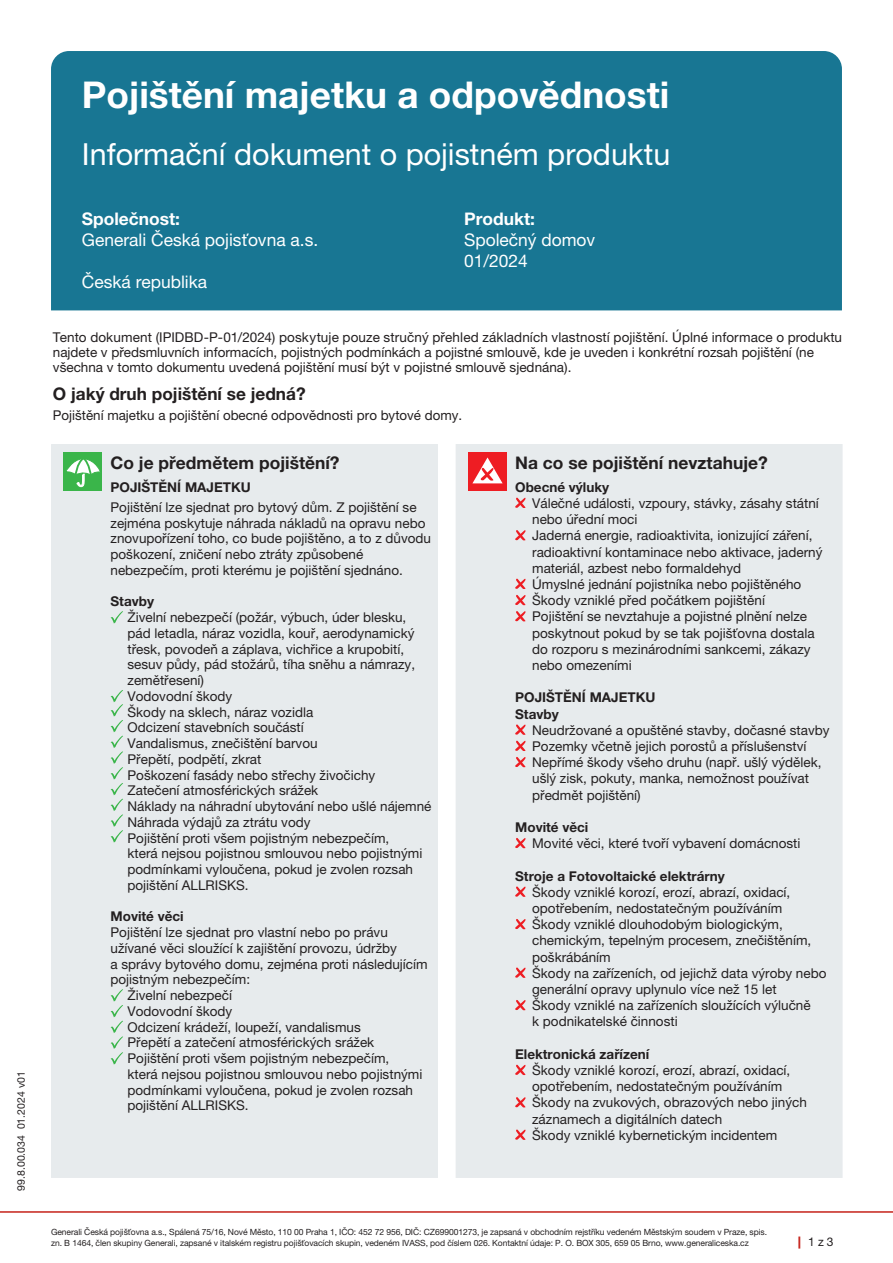
<style>
.page{position:relative;width:893px;height:1263px;background:#fff}
.page>*{position:absolute;margin:0;border:0;box-sizing:border-box;transform-origin:0 0}
.t1{font:700 36.9px "Helvetica Neue LT Pro";color:#fff}
.t2{font:30.45px "Helvetica Neue LT Pro";color:#fff}
.t3{font:700 17.4px "Helvetica Neue LT Pro";color:#231f20}
.t4{font:17.4px/20.9px "Helvetica Neue LT Pro";color:#fff}
.t5{font:700 17.4px "Helvetica Neue LT Pro";color:#fff}
.t6{font:13.5px/16.2px "Helvetica Neue LT Pro";color:#231f20}
.t7{font:700 13.5px/16.2px "Helvetica Neue LT Pro";color:#231f20}
.t8{font:12px "Helvetica Neue LT Pro";color:#231f20}
.t9{font:10.5px "Helvetica Neue LT Pro";color:#231f20}
.t10{font:8.55px/10.5px "Helvetica Neue LT Pro";letter-spacing:-.01em;color:#231f20}
.s1{font-weight:800;color:#c5221a}
</style>
<div class="page">
<hr style="left:0;top:1211px;width:893px;height:2px;background:#c5221a">
<div style="left:51px;top:51px;width:791px;height:259px;background:#187693"></div>
<div style="left:456px;top:444px;width:387px;height:734px;background:#e7ebed"></div>
<div style="left:468px;top:452px;width:39px;height:39px;background:#ee1d23"></div>
<svg style="left:472px;top:457px;width:31px;height:26px"></svg>
<svg style="left:514px;top:497px;width:12px;height:11px"></svg>
<svg style="left:514px;top:529px;width:12px;height:12px"></svg>
<svg style="left:514px;top:578px;width:12px;height:44px"></svg>
<svg style="left:514px;top:723px;width:12px;height:44px"></svg>
<svg style="left:514px;top:837px;width:12px;height:11px"></svg>
<svg style="left:514px;top:885px;width:12px;height:12px"></svg>
<svg style="left:514px;top:918px;width:12px;height:11px"></svg>
<svg style="left:514px;top:966px;width:12px;height:12px"></svg>
<svg style="left:514px;top:999px;width:12px;height:11px"></svg>
<svg style="left:514px;top:1064px;width:12px;height:11px"></svg>
<svg style="left:514px;top:1096px;width:12px;height:12px"></svg>
<svg style="left:514px;top:1128px;width:12px;height:12px"></svg>
<div style="left:51px;top:444px;width:387px;height:734px;background:#e7ebed"></div>
<div style="left:64px;top:452px;width:38px;height:39px;background:#3ab54a"></div>
<svg style="left:66px;top:459px;width:34px;height:28px"></svg>
<svg style="left:111px;top:611px;width:12px;height:12px"></svg>
<svg style="left:111px;top:690px;width:12px;height:152px;background:#cde2d4"></svg>
<svg style="left:111px;top:989px;width:12px;height:75px"></svg>
<p class="t9" style="left:15px;top:1191px;width:121px;rotate:-90deg">99.8.00.034 01.2024 v01</p>
<h1 class="t1" style="left:82px;top:72px;width:589px">Pojištění majetku a odpovědnosti</h1>
<h2 class="t2" style="left:82px;top:136px;width:590px">Informační dokument o pojistném produktu</h2>
<p class="t5" style="left:82px;top:208px;width:100px">Společnost:</p>
<p class="t4" style="left:82px;top:229px;width:238px">Generali Česká pojisťovna a.s.</p>
<p class="t4" style="left:82px;top:271px;width:127px">Česká republika</p>
<p class="t5" style="left:464px;top:208px;width:72px">Produkt:</p>
<p class="t4" style="left:464px;top:229px;width:133px">Společný domov<br>01/2024</p>
<p class="t6" style="left:53px;top:330px;width:791px;line-height:15px">Tento dokument (IPIDBD-P-01/2024) poskytuje pouze stručný přehled základních vlastností pojištění. Úplné informace o produktu najdete v předsmluvních informacích, pojistných podmínkách a pojistné smlouvě, kde je uveden i konkrétní rozsah pojištění (ne všechna v tomto dokumentu uvedená pojištění musí být v pojistné smlouvě sjednána).</p>
<p class="t3" style="left:53px;top:383px;width:254px">O jaký druh pojištění se jedná?</p>
<p class="t6" style="left:53px;top:407px;width:411px">Pojištění majetku a pojištění obecné odpovědnosti pro bytové domy.</p>
<p class="t3" style="left:111px;top:452px;width:231px">Co je předmětem pojištění?</p>
<p class="t7" style="left:111px;top:479px;width:142px">POJIŠTĚNÍ MAJETKU</p>
<p class="t6" style="left:111px;top:499px;width:322px;line-height:15.8px">Pojištění lze sjednat pro bytový dům. Z pojištění se zejména poskytuje náhrada nákladů na opravu nebo znovupořízení toho, co bude pojištěno, a to z důvodu poškození, zničení nebo ztráty způsobené nebezpečím, proti kterému je pojištění sjednáno.</p>
<p class="t7" style="left:111px;top:593px;width:45px">Stavby</p>
<p class="t6" style="left:128px;top:609px;width:305px;line-height:15.8px">Živelní nebezpečí (požár, výbuch, úder blesku, pád letadla, náraz vozidla, kouř, aerodynamický třesk, povodeň a záplava, vichřice a krupobití, sesuv půdy, pád stožárů, tíha sněhu a námrazy, zemětřesení)<br>Vodovodní škody<br>Škody na sklech, náraz vozidla<br>Odcizení stavebních součástí<br>Vandalismus, znečištění barvou<br>Přepětí, podpětí, zkrat<br>Poškození fasády nebo střechy živočichy<br>Zatečení atmosférických srážek<br>Náklady na náhradní ubytování nebo ušlé nájemné Náhrada výdajů za ztrátu vody<br>Pojištění proti všem pojistným nebezpečím,<br>která nejsou pojistnou smlouvou nebo pojistnými podmínkami vyloučena, pokud je zvolen rozsah pojištění ALLRISKS.</p>
<p class="t7" style="left:111px;top:908px;width:75px">Movité věci</p>
<p class="t6" style="left:111px;top:924px;width:279px">Pojištění lze sjednat pro vlastní nebo po právu</p>
<p class="t6" style="left:111px;top:940px;width:288px">užívané věci sloužící k zajištění provozu, údržby</p>
<p class="t6" style="left:111px;top:955px;width:319px">a správy bytového domu, zejména proti následujícím</p>
<p class="t6" style="left:111px;top:971px;width:141px">pojistným nebezpečím:</p>
<p class="t6" style="left:128px;top:987px;width:106px">Živelní nebezpečí</p>
<p class="t6" style="left:128px;top:1003px;width:106px">Vodovodní škody</p>
<p class="t6" style="left:128px;top:1018px;width:235px">Odcizení krádeží, loupeží, vandalismus</p>
<p class="t6" style="left:128px;top:1034px;width:248px">Přepětí a zatečení atmosférických srážek</p>
<p class="t6" style="left:128px;top:1050px;width:263px">Pojištění proti všem pojistným nebezpečím,</p>
<p class="t6" style="left:128px;top:1066px;width:296px">která nejsou pojistnou smlouvou nebo pojistnými</p>
<p class="t6" style="left:128px;top:1081px;width:287px">podmínkami vyloučena, pokud je zvolen rozsah</p>
<p class="t6" style="left:128px;top:1097px;width:123px">pojištění ALLRISKS.</p>
<p class="t3" style="left:515px;top:452px;width:254px">Na co se pojištění nevztahuje?</p>
<p class="t7" style="left:515px;top:479px;width:96px">Obecné výluky</p>
<p class="t6" style="left:532px;top:495px;width:292px">Válečné události, vzpoury, stávky, zásahy státní nebo úřední moci<br>Jaderná energie, radioaktivita, ionizující záření, radioaktivní kontaminace nebo aktivace, jaderný materiál, azbest nebo formaldehyd<br>Úmyslné jednání pojistníka nebo pojištěného Škody vzniklé před počátkem pojištění<br>Pojištění se nevztahuje a pojistné plnění nelze poskytnout pokud by se tak pojišťovna dostala do rozporu s mezinárodními sankcemi, zákazy nebo omezeními</p>
<p class="t7" style="left:515px;top:689px;width:142px">POJIŠTĚNÍ MAJETKU<br>Stavby</p>
<p class="t6" style="left:532px;top:722px;width:299px">Neudržované a opuštěné stavby, dočasné stavby Pozemky včetně jejich porostů a příslušenství Nepřímé škody všeho druhu (např. ušlý výdělek, ušlý zisk, pokuty, manka, nemožnost používat předmět pojištění)</p>
<p class="t7" style="left:515px;top:819px;width:75px">Movité věci</p>
<p class="t6" style="left:532px;top:835px;width:270px">Movité věci, které tvoří vybavení domácnosti</p>
<p class="t7" style="left:515px;top:867px;width:211px">Stroje a Fotovoltaické elektrárny</p>
<p class="t6" style="left:532px;top:884px;width:296px">Škody vzniklé korozí, erozí, abrazí, oxidací, opotřebením, nedostatečným používáním<br>Škody vzniklé dlouhodobým biologickým, chemickým, tepelným procesem, znečištěním, poškrábáním<br>Škody na zařízeních, od jejichž data výroby nebo generální opravy uplynulo více než 15 let<br>Škody vzniklé na zařízeních sloužících výlučně<br>k podnikatelské činnosti</p>
<p class="t7" style="left:515px;top:1046px;width:136px">Elektronická zařízení</p>
<p class="t6" style="left:532px;top:1062px;width:276px">Škody vzniklé korozí, erozí, abrazí, oxidací, opotřebením, nedostatečným používáním Škody na zvukových, obrazových nebo jiných záznamech a digitálních datech<br>Škody vzniklé kybernetickým incidentem</p>
<p class="t10" style="left:51px;top:1226px;width:718px">Generali Česká pojišťovna a.s., Spálená 75/16, Nové Město, 110 00 Praha 1, IČO: 452 72 956, DIČ: CZ699001273, je zapsaná v obchodním rejstříku vedeném Městským soudem v Praze, spis. zn. B 1464, člen skupiny Generali, zapsané v italském registru pojišťovacích skupin, vedeném IVASS, pod číslem 026. Kontaktní údaje: P. O. BOX 305, 659 05 Brno, www.generaliceska.cz</p>
<p class="t8" style="left:798px;top:1234px;width:37px"><span class="s1">|</span> 1 z 3</p>
</div>
